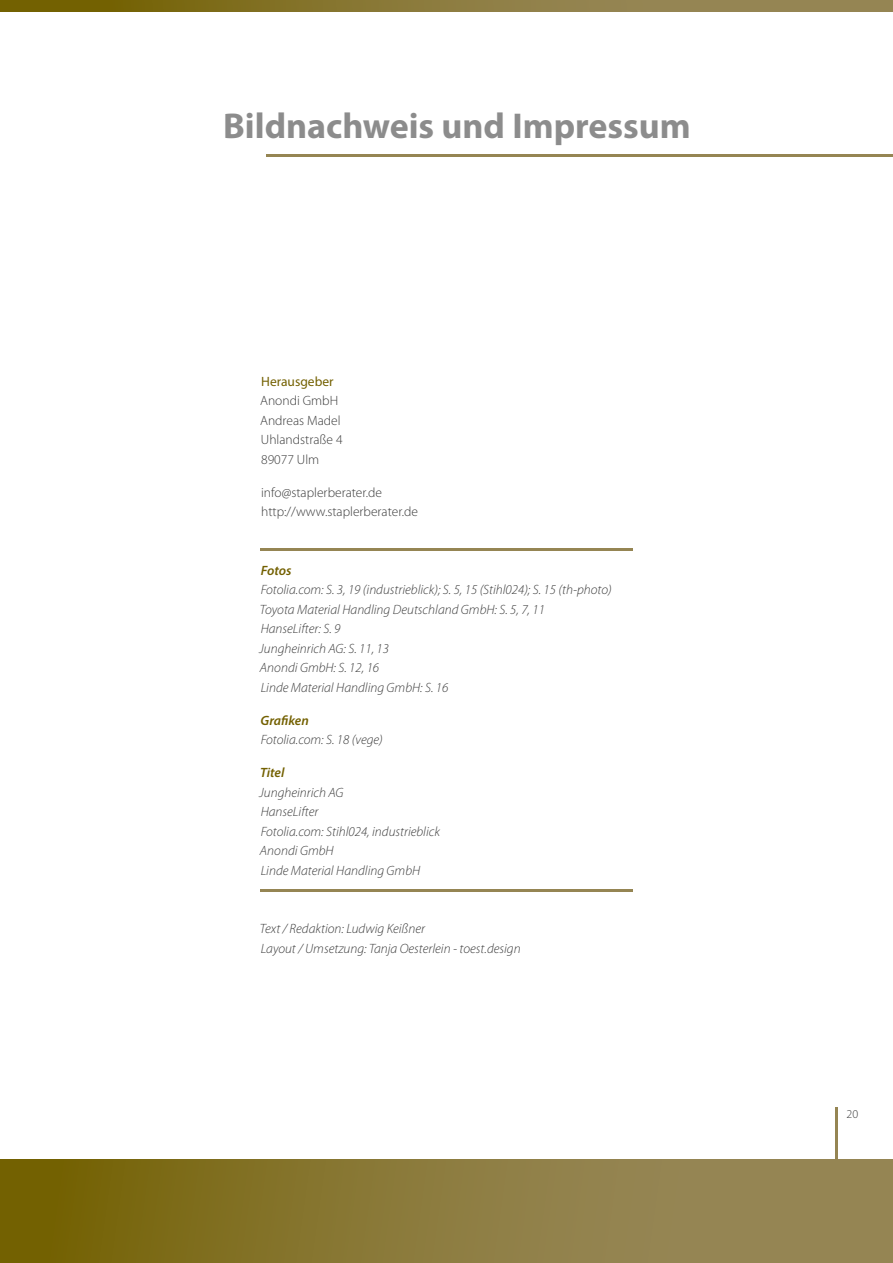
<style>
.page{position:relative;width:893px;height:1263px;background:#fff}
.page>*{position:absolute;margin:0;border:0;box-sizing:border-box;transform-origin:0 0}
.t1{font:700 36px "Myriad Pro";color:#8c8c8c}
.t2{font:italic 300 13.5px/19.5px "Myriad Pro";color:#3c3c3c}
.t3{font:300 13.5px/19.5px "Myriad Pro";color:#3c3c3c}
.t4{font:italic 600 13.5px "Myriad Pro";color:#736000}
.t5{font:13.5px "Myriad Pro";color:#736000}
.t6{font:300 12px "Myriad Pro";color:#3c3c3c}
</style>
<div class="page">
<hr style="left:267px;top:154px;width:626px;height:3px;background:#958553">
<hr style="left:260px;top:548px;width:372px;height:3px;background:#958553">
<hr style="left:260px;top:889px;width:372px;height:3px;background:#958553">
<svg style="left:0;top:1159px;width:893px;height:104px;background:#897837"></svg>
<hr style="left:836px;top:1107px;width:2px;height:156px;background:#958553">
<svg style="left:0;top:0;width:893px;height:12px;background:#887735"></svg>
<h1 class="t1" style="left:223px;top:102px;width:469px">Bildnachweis und Impressum</h1>
<p class="t5" style="left:261px;top:373px;width:74px">Herausgeber</p>
<p class="t3" style="left:260px;top:391px;width:84px">Anondi GmbH<br>Andreas Madel<br>Uhlandstraße 4<br>89077 Ulm</p>
<p class="t3" style="left:261px;top:482px;width:158px">info@staplerberater.de http://www.staplerberater.de</p>
<p class="t4" style="left:261px;top:562px;width:32px">Fotos</p>
<p class="t2" style="left:259px;top:580px;width:354px">Fotolia.com: S. 3, 19 (industrieblick); S. 5, 15 (Stihl024); S. 15 (th-photo)<br>Toyota Material Handling Deutschland GmbH: S. 5, 7, 11<br>HanseLifter: S. 9<br>Jungheinrich AG: S. 11, 13<br>Anondi GmbH: S. 12, 16<br>Linde Material Handling GmbH: S. 16</p>
<p class="t4" style="left:261px;top:712px;width:50px">Grafiken</p>
<p class="t2" style="left:261px;top:730px;width:124px">Fotolia.com: S. 18 (vege)</p>
<p class="t4" style="left:260px;top:764px;width:26px">Titel</p>
<p class="t2" style="left:259px;top:782px;width:182px">Jungheinrich AG<br>HanseLifter<br>Fotolia.com: Stihl024, industrieblick<br>Anondi GmbH<br>Linde Material Handling GmbH</p>
<p class="t2" style="left:260px;top:919px;width:262px">Text / Redaktion: Ludwig Keißner<br>Layout / Umsetzung: Tanja Oesterlein - toest.design</p>
<p class="t6" style="left:846px;top:1106px;width:13px">20</p>
</div>
